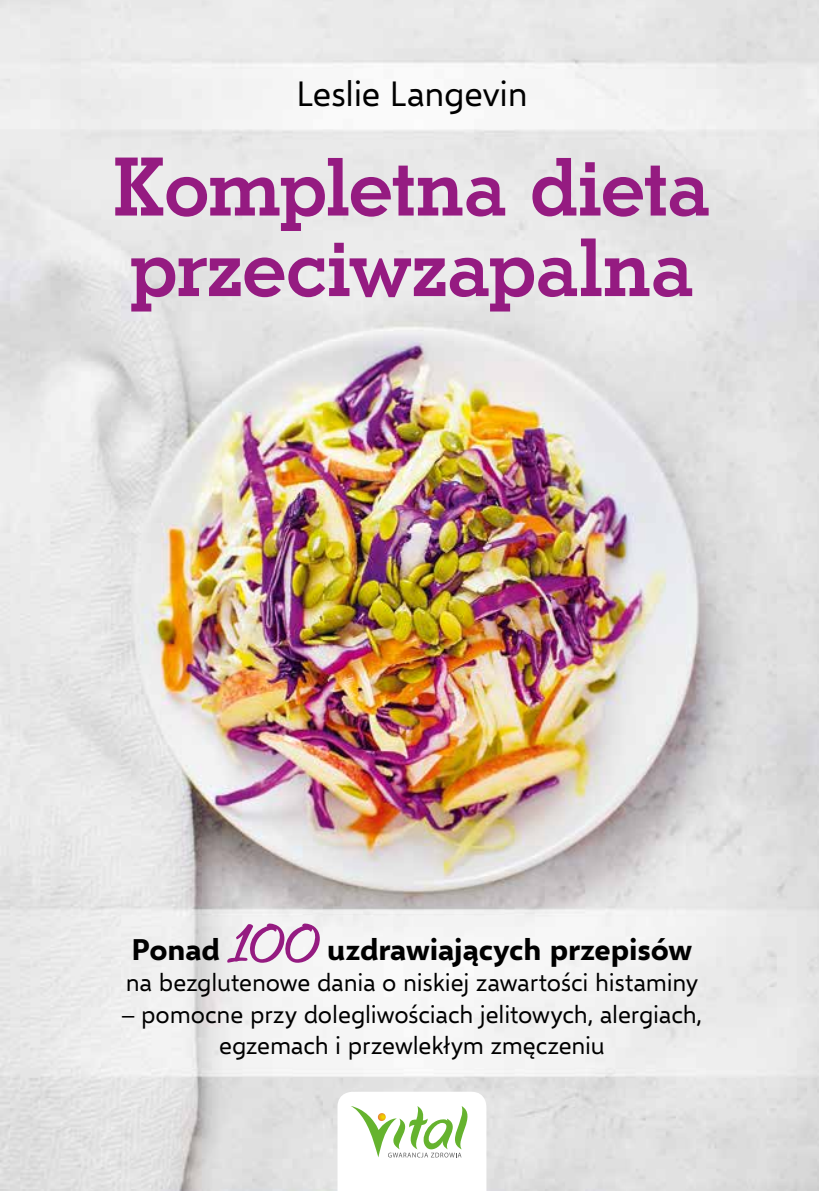
<style>
.page{position:relative;width:819px;height:1191px;background:#fff}
.page>*{position:absolute;margin:0;border:0;box-sizing:border-box;transform-origin:0 0}
.t1{font:80.5px/80.5px "Stymie Bd EU";letter-spacing:-.015em;color:#951b81}
.t2{font:35px "Selawik";letter-spacing:-.005em;color:#000}
.t3{font:700 29.75px "Selawik";color:#000}
.t4{font:24.5px/31.5px "Selawik";letter-spacing:-.005em;color:#000;text-align:center}
.s1{font-family:"Allura";font-weight:400;font-size:64.75px;color:#951b81}
</style>
<div class="page">
<img style="left:0;top:0;width:819px;height:1191px">
<svg style="left:227px;top:922px;width:93px;height:42px"></svg>
<svg style="left:337px;top:1091px;width:149px;height:100px"></svg>
<p class="t2" style="left:296px;top:72px;width:232px">Leslie Langevin</p>
<p class="t1" style="left:113px;top:146px;width:600px">Kompletna dieta przeciwzapalna</p>
<p class="t3" style="left:132px;top:930px;width:562px">Ponad <span class="s1">100</span> uzdrawiających przepisów</p>
<p class="t4" style="left:126px;top:967px;width:573px">na bezglutenowe dania o niskiej zawartości histaminy</p>
<p class="t4" style="left:122px;top:998px;width:581px">– pomocne przy dolegliwościach jelitowych, alergiach, egzemach i przewlekłym zmęczeniu</p>
</div>
